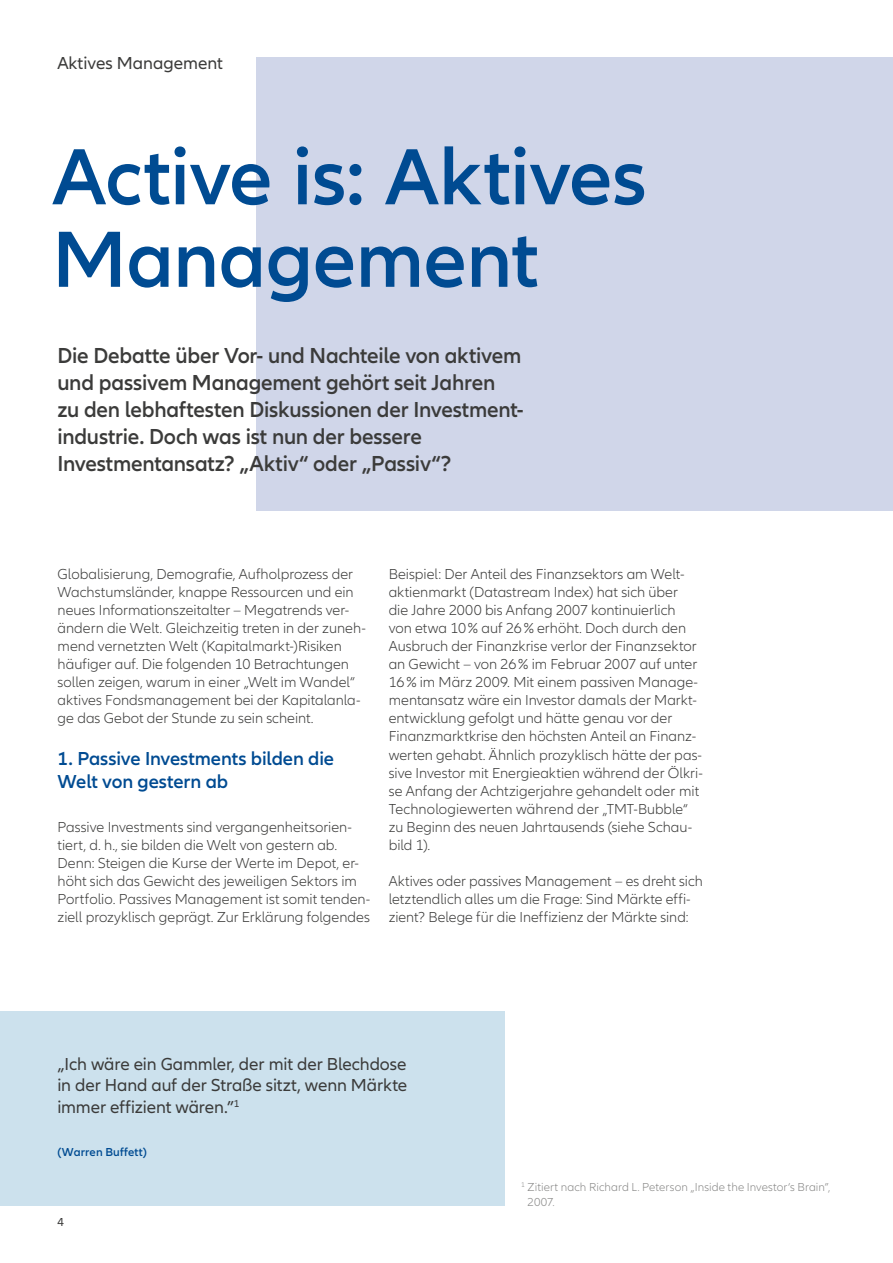
<style>
.page{position:relative;width:893px;height:1263px;background:#fff}
.page>*{position:absolute;margin:0;border:0;box-sizing:border-box;transform-origin:0 0}
.t1{font:600 82.5px/82.5px "Allianz Neo";letter-spacing:-.005em;color:#004b92}
.t2{font:600 22.5px/27px "Allianz Neo";letter-spacing:-.01em;color:#3b3b3a}
.t3{font:600 19.5px/23.4px "Allianz Neo";letter-spacing:-.005em;color:#004b92}
.t4{font:18px/21.6px "Allianz Neo";letter-spacing:-.005em;color:#3b3b3a;text-align:justify}
.t5{font:300 15px/18px "Allianz Neo";color:#3b3b3a}
.t6{font:300 12px/14.4px "Allianz Neo";letter-spacing:.005em;color:#878786}
.t7{font:600 12px "Allianz Neo";letter-spacing:.01em;color:#004b92}
.t8{font:12px "Allianz Neo";color:#3b3b3a}
</style>
<div class="page">
<div style="left:256px;top:57px;width:637px;height:454px;background:#d0d6e9"></div>
<div style="left:0;top:1011px;width:504px;height:195px;background:#cce1ed"></div>
<p class="t4" style="left:57px;top:53px;width:167px">Aktives Management</p>
<h1 class="t1" style="left:52px;top:138px;width:596px">Active is: Aktives<br>Management</h1>
<h2 class="t2" style="left:57px;top:343px;width:466px">Die Debatte über Vor- und Nachteile von aktivem und passivem Management gehört seit Jahren zu den lebhaftesten Diskussionen der Investment&shy;industrie. Doch was ist nun der bessere Investmentansatz? „Aktiv“ oder „Passiv“?</h2>
<p class="t5" style="left:58px;top:566px;width:310px">Globalisierung, Demografie, Aufholprozess der Wachstumsländer, knappe Ressourcen und ein neues Informationszeitalter – Megatrends ver&shy;ändern die Welt. Gleichzeitig treten in der zuneh&shy;mend vernetzten Welt (Kapitalmarkt-)Risiken häufiger auf. Die folgenden 10 Betrachtungen sollen zeigen, warum in einer „Welt im Wandel“ aktives Fondsmanagement bei der Kapitalanla&shy;ge das Gebot der Stunde zu sein scheint.</p>
<h3 class="t3" style="left:58px;top:747px;width:278px">1. Passive Investments bilden die<br>Welt von gestern ab</h3>
<p class="t5" style="left:58px;top:818px;width:314px">Passive Investments sind vergangenheitsorien&shy;tiert, d. h., sie bilden die Welt von gestern ab.<br>Denn: Steigen die Kurse der Werte im Depot, er&shy;höht sich das Gewicht des jeweiligen Sektors im Portfolio. Passives Management ist somit tenden&shy;ziell prozyklisch geprägt. Zur Erklärung folgendes</p>
<p class="t5" style="left:389px;top:566px;width:316px">Beispiel: Der Anteil des Finanzsektors am Welt&shy;aktienmarkt (Datastream Index) hat sich über<br>die Jahre 2000 bis Anfang 2007 kontinuierlich<br>von etwa 10% auf 26% erhöht. Doch durch den Ausbruch der Finanzkrise verlor der Finanzsektor an Gewicht – von 26% im Februar 2007 auf unter 16% im März 2009. Mit einem passiven Manage&shy;mentansatz wäre ein Investor damals der Markt&shy;entwicklung gefolgt und hätte genau vor der Finanzmarktkrise den höchsten Anteil an Finanz&shy;werten gehabt. Ähnlich prozyklisch hätte der pas&shy;sive Investor mit Energieaktien während der Ölkri&shy;se Anfang der Achtzigerjahre gehandelt oder mit Technologiewerten während der „TMT-Bubble“ zu Beginn des neuen Jahrtausends (siehe Schau&shy;bild 1).</p>
<p class="t5" style="left:389px;top:872px;width:316px">Aktives oder passives Management – es dreht sich letztendlich alles um die Frage: Sind Märkte effi&shy;zient? Belege für die Ineffizienz der Märkte sind:</p>
<p class="t4" style="left:57px;top:1053px;width:351px">„Ich wäre ein Gammler, der mit der Blechdose in der Hand auf der Straße sitzt, wenn Märkte immer effizient wären.”<sup>1</sup></p>
<p class="t7" style="left:57px;top:1145px;width:91px">(Warren Buffett)</p>
<p class="t8" style="left:57px;top:1215px;width:8px">4</p>
<p class="t6" style="left:528px;top:1180px;width:304px;text-indent:-6px"><sup>1</sup> Zitiert nach Richard L. Peterson „Inside the Investor‘s Brain”,<br>2007.</p>
</div>
